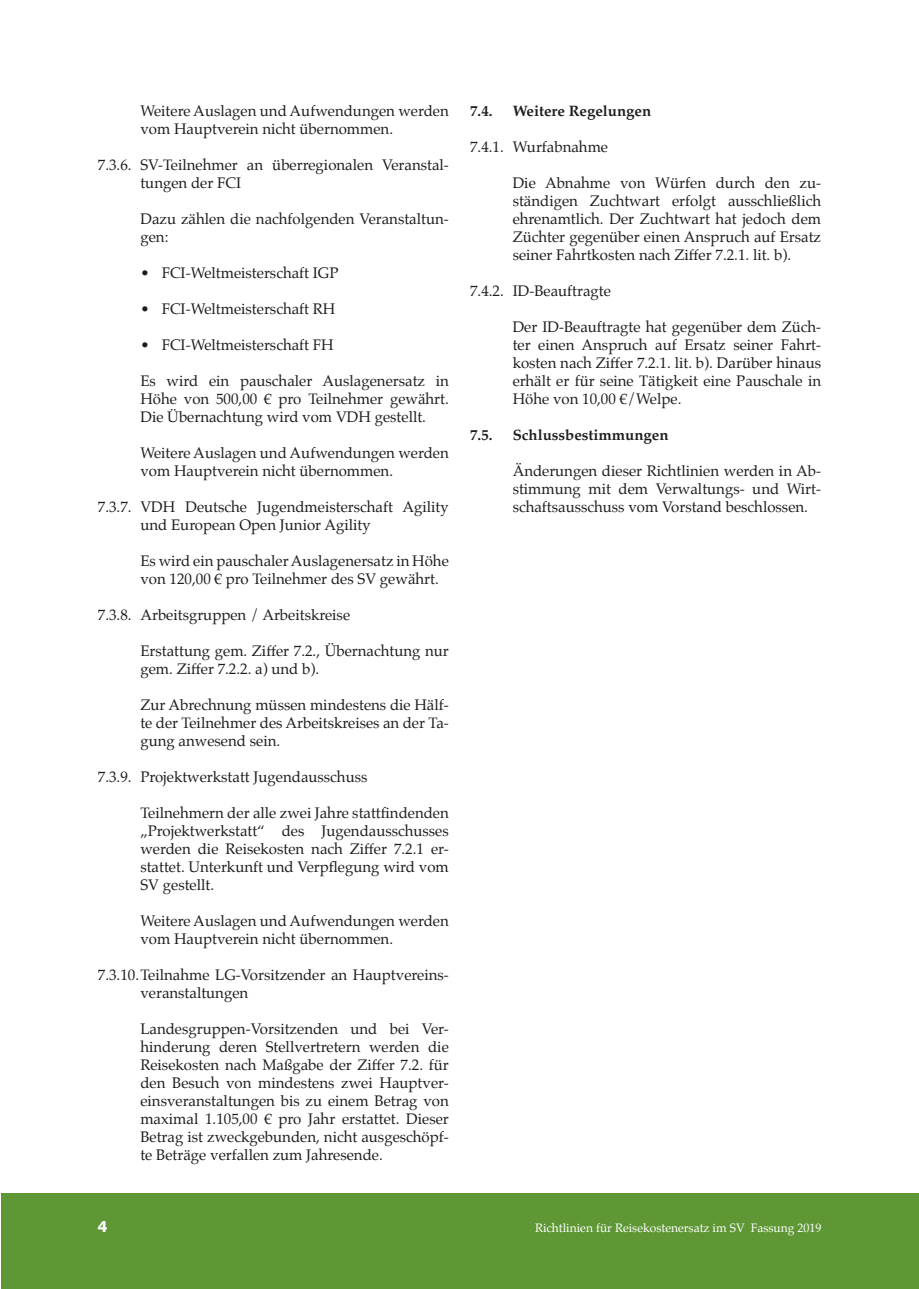
<style>
.page{position:relative;width:919px;height:1289px;background:#fff}
.page>*{position:absolute;margin:0;border:0;box-sizing:border-box;transform-origin:0 0}
.t1{font:15px/18px "Palatino";color:#1d1d1b}
.Überschrift_1{font:700 15px "Palatino";color:#1d1d1b}
.t2{font:700 15px "Tahoma";color:#fff}
.t3{font:12px "Palatino";color:#fff}
</style>
<div class="page">
<div style="left:1px;top:1192px;width:917px;height:96px;background:#5e9734"></div>
<p class="t1" style="left:140px;top:102px;width:310px">Weitere Auslagen und Aufwendungen werden vom Hauptverein nicht übernommen.</p>
<p class="t1" style="left:140px;top:156px;width:310px;text-indent:-43px">7.3.6. SV-Teilnehmer an überregionalen Veranstal&shy;tungen der FCI</p>
<p class="t1" style="left:140px;top:210px;width:310px">Dazu zählen die nachfolgenden Veranstaltun&shy;gen:</p>
<p class="t1" style="left:140px;top:264px;width:199px">• FCI-Weltmeisterschaft IGP</p>
<p class="t1" style="left:140px;top:300px;width:196px">• FCI-Weltmeisterschaft RH</p>
<p class="t1" style="left:140px;top:336px;width:195px">• FCI-Weltmeisterschaft FH</p>
<p class="t1" style="left:140px;top:372px;width:310px;text-align:justify">Es wird ein pauschaler Auslagenersatz in Höhe von 500,00 € pro Teilnehmer gewährt.<br>Die Übernachtung wird vom VDH gestellt.</p>
<p class="t1" style="left:140px;top:444px;width:310px">Weitere Auslagen und Aufwendungen werden vom Hauptverein nicht übernommen.</p>
<p class="t1" style="left:140px;top:498px;width:310px;text-indent:-43px">7.3.7. VDH Deutsche Jugendmeisterschaft Agility und European Open Junior Agility</p>
<p class="t1" style="left:140px;top:552px;width:310px">Es wird ein pauschaler Auslagenersatz in Höhe von 120,00 € pro Teilnehmer des SV gewährt.</p>
<p class="t1" style="left:98px;top:606px;width:254px">7.3.8. Arbeitsgruppen / Arbeitskreise</p>
<p class="t1" style="left:140px;top:642px;width:310px">Erstattung gem. Ziffer 7.2., Übernachtung nur gem. Ziffer 7.2.2. a) und b).</p>
<p class="t1" style="left:140px;top:696px;width:310px;text-align:justify">Zur Abrechnung müssen mindestens die Hälf&shy;te der Teilnehmer des Arbeitskreises an der Ta&shy;gung anwesend sein.</p>
<p class="t1" style="left:98px;top:768px;width:271px">7.3.9. Projektwerkstatt Jugendausschuss</p>
<p class="t1" style="left:140px;top:804px;width:310px;text-align:justify">Teilnehmern der alle zwei Jahre stattfindenden „Projektwerkstatt“ des Jugendausschusses werden die Reisekosten nach Ziffer 7.2.1 er&shy;stattet. Unterkunft und Verpflegung wird vom SV gestellt.</p>
<p class="t1" style="left:140px;top:912px;width:310px">Weitere Auslagen und Aufwendungen werden vom Hauptverein nicht übernommen.</p>
<p class="t1" style="left:140px;top:966px;width:310px;text-indent:-43px">7.3.10.Teilnahme LG-Vorsitzender an Hauptvereins&shy;veranstaltungen</p>
<p class="t1" style="left:140px;top:1020px;width:310px;text-align:justify">Landesgruppen-Vorsitzenden und bei Ver&shy;hinderung deren Stellvertretern werden die Reisekosten nach Maßgabe der Ziffer 7.2. für den Besuch von mindestens zwei Hauptver&shy;einsveranstaltungen bis zu einem Betrag von maximal 1.105,00 € pro Jahr erstattet. Dieser Betrag ist zweckgebunden, nicht ausgeschöpf&shy;te Beträge verfallen zum Jahresende.</p>
<p class="Überschrift_1" style="left:470px;top:98px;width:24px">7.4.</p>
<p class="Überschrift_1" style="left:512px;top:98px;width:140px">Weitere Regelungen</p>
<p class="t1" style="left:470px;top:138px;width:139px">7.4.1. Wurfabnahme</p>
<p class="t1" style="left:512px;top:174px;width:310px;text-align:justify">Die Abnahme von Würfen durch den zu&shy;ständigen Zuchtwart erfolgt ausschließlich ehrenamtlich. Der Zuchtwart hat jedoch dem Züchter gegenüber einen Anspruch auf Ersatz seiner Fahrtkosten nach Ziffer 7.2.1. lit. b).</p>
<p class="t1" style="left:470px;top:282px;width:142px">7.4.2. ID-Beauftragte</p>
<p class="t1" style="left:512px;top:318px;width:310px;text-align:justify">Der ID-Beauftragte hat gegenüber dem Züch&shy;ter einen Anspruch auf Ersatz seiner Fahrt&shy;kosten nach Ziffer 7.2.1. lit. b). Darüber hinaus erhält er für seine Tätigkeit eine Pauschale in Höhe von 10,00 €/Welpe.</p>
<p class="Überschrift_1" style="left:470px;top:422px;width:24px">7.5.</p>
<p class="Überschrift_1" style="left:512px;top:422px;width:157px">Schlussbestimmungen</p>
<p class="t1" style="left:512px;top:462px;width:310px;text-align:justify">Änderungen dieser Richtlinien werden in Ab&shy;stimmung mit dem Verwaltungs- und Wirt&shy;schaftsausschuss vom Vorstand beschlossen.</p>
<p class="t2" style="left:98px;top:1216px;width:11px">4</p>
<p class="t3" style="left:535px;top:1218px;width:288px">Richtlinien für Reisekostenersatz im SV Fassung 2019</p>
</div>
